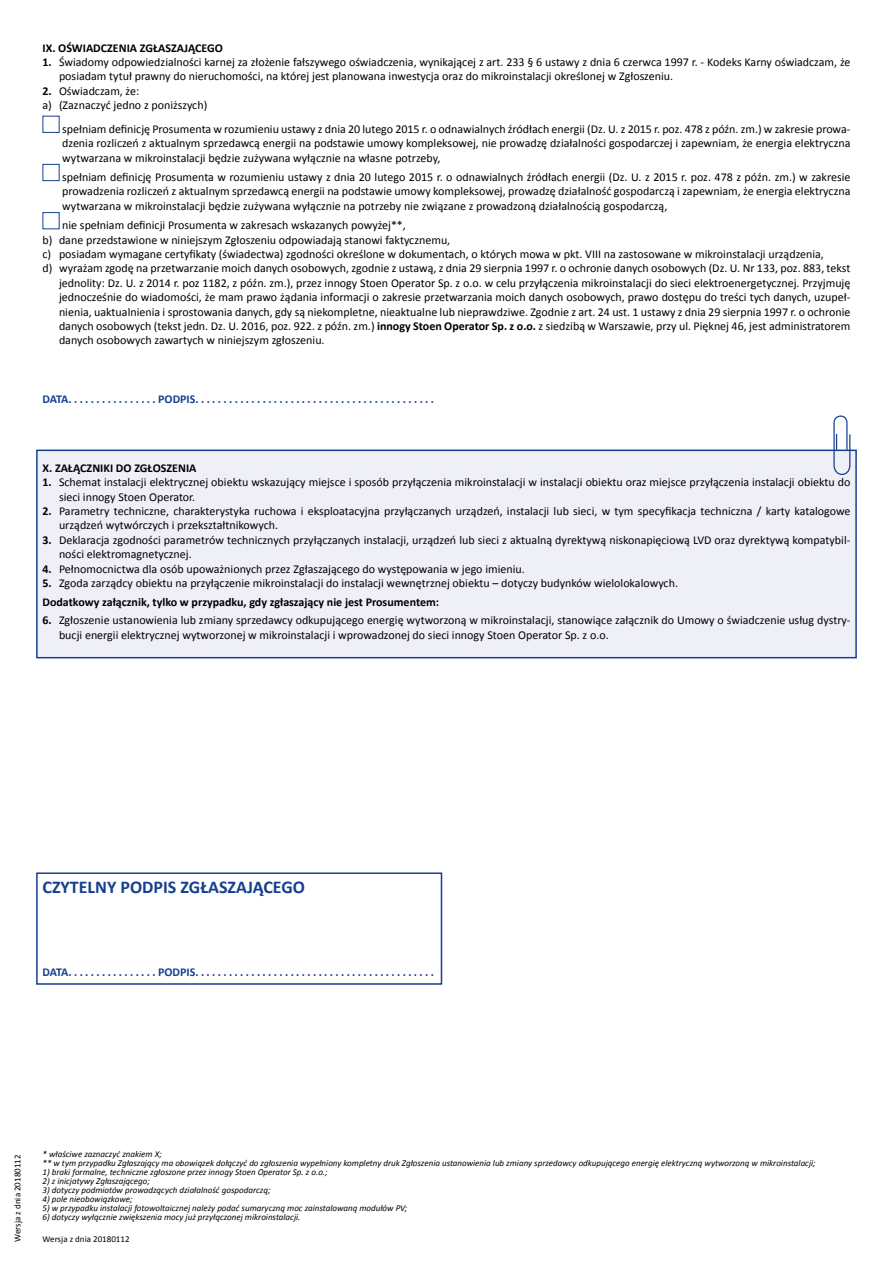
<style>
.page{position:relative;width:893px;height:1263px;background:#fff}
.page>*{position:absolute;margin:0;border:0;box-sizing:border-box;transform-origin:0 0}
.t1{font:700 18px "Calibri";color:#153f8f}
.normalny{font:12px/14.4px "Calibri";color:#000}
.normalny-2{font:700 12px "Calibri";color:#153f8f}
.normalny-3{font:700 12px "Calibri";color:#000}
.normalny-4{font:italic 9px "Calibri";color:#000}
.t2{font:9px "Calibri";color:#000}
.s1{font-weight:700}
</style>
<div class="page">
<div style="left:43px;top:164px;width:17px;height:17px;border:1px solid #153f8f"></div>
<div style="left:36px;top:872px;width:406px;height:113px;border:2px solid #153f8f"></div>
<div style="left:36px;top:450px;width:821px;height:208px;background:#efeff8;border:2px solid #153f8f"></div>
<svg style="left:833px;top:415px;width:18px;height:60px"></svg>
<p class="normalny-3" style="left:43px;top:40px;width:182px">IX. OŚWIADCZENIA ZGŁASZAJĄCEGO</p>
<p class="normalny" style="left:59px;top:55px;width:793px;text-indent:-17px"><span class="s1">1.</span> Świadomy odpowiedzialności karnej za złożenie fałszywego oświadczenia, wynikającej z art. 233 § 6 ustawy z dnia 6 czerwca 1997 r. - Kodeks Karny oświadczam, że posiadam tytuł prawny do nieruchomości, na której jest planowana inwestycja oraz do mikroinstalacji określonej w Zgłoszeniu.</p>
<p class="normalny" style="left:43px;top:84px;width:98px"><span class="s1">2.</span> Oświadczam, że:</p>
<p class="normalny" style="left:43px;top:98px;width:166px">a) (Zaznaczyć jedno z poniższych)</p>
<p class="normalny" style="left:62px;top:122px;width:790px;text-align:justify">spełniam definicję Prosumenta w rozumieniu ustawy z dnia 20 lutego 2015 r. o odnawialnych źródłach energii (Dz. U. z 2015 r. poz. 478 z późn. zm.) w zakresie prowa&shy;dzenia rozliczeń z aktualnym sprzedawcą energii na podstawie umowy kompleksowej, nie prowadzę działalności gospodarczej i zapewniam, że energia elektryczna wytwarzana w mikroinstalacji będzie zużywana wyłącznie na własne potrzeby,</p>
<p class="normalny" style="left:62px;top:170px;width:790px;text-align:justify">spełniam definicję Prosumenta w rozumieniu ustawy z dnia 20 lutego 2015 r. o odnawialnych źródłach energii (Dz. U. z 2015 r. poz. 478 z późn. zm.) w zakresie prowadzenia rozliczeń z aktualnym sprzedawcą energii na podstawie umowy kompleksowej, prowadzę działalność gospodarczą i zapewniam, że energia elektryczna wytwarzana w mikroinstalacji będzie zużywana wyłącznie na potrzeby nie związane z prowadzoną działalnością gospodarczą,</p>
<p class="normalny" style="left:62px;top:218px;width:345px">nie spełniam definicji Prosumenta w zakresach wskazanych powyżej**,</p>
<p class="normalny" style="left:43px;top:232px;width:409px">b) dane przedstawione w niniejszym Zgłoszeniu odpowiadają stanowi faktycznemu,</p>
<p class="normalny" style="left:43px;top:247px;width:783px">c) posiadam wymagane certyfikaty (świadectwa) zgodności określone w dokumentach, o których mowa w pkt. VIII na zastosowane w mikroinstalacji urządzenia,</p>
<p class="normalny" style="left:59px;top:261px;width:793px;text-align:justify;text-indent:-17px">d) wyrażam zgodę na przetwarzanie moich danych osobowych, zgodnie z ustawą, z dnia 29 sierpnia 1997 r. o ochronie danych osobowych (Dz. U. Nr 133, poz. 883, tekst jednolity: Dz. U. z 2014 r. poz 1182, z późn. zm.), przez innogy Stoen Operator Sp. z o.o. w celu przyłączenia mikroinstalacji do sieci elektroenergetycznej. Przyjmuję jednocześnie do wiadomości, że mam prawo żądania informacji o zakresie przetwarzania moich danych osobowych, prawo dostępu do treści tych danych, uzupeł&shy;nienia, uaktualnienia i sprostowania danych, gdy są niekompletne, nieaktualne lub nieprawdziwe. Zgodnie z art. 24 ust. 1 ustawy z dnia 29 sierpnia 1997 r. o ochronie danych osobowych (tekst jedn. Dz. U. 2016, poz. 922. z późn. zm.) <span class="s1">innogy Stoen Operator Sp. z o.o.</span> z siedzibą w Warszawie, przy ul. Pięknej 46, jest administratorem danych osobowych zawartych w niniejszym zgłoszeniu.</p>
<p class="normalny-2" style="left:43px;top:391px;width:393px">DATA................PODPIS...........................................</p>
<p class="normalny-3" style="left:43px;top:460px;width:155px">X. ZAŁĄCZNIKI DO ZGŁOSZENIA</p>
<p class="normalny" style="left:59px;top:475px;width:793px;text-indent:-16px"><span class="s1">1.</span> Schemat instalacji elektrycznej obiektu wskazujący miejsce i sposób przyłączenia mikroinstalacji w instalacji obiektu oraz miejsce przyłączenia instalacji obiektu do sieci innogy Stoen Operator.</p>
<p class="normalny" style="left:59px;top:504px;width:793px;text-indent:-16px"><span class="s1">2.</span> Parametry techniczne, charakterystyka ruchowa i eksploatacyjna przyłączanych urządzeń, instalacji lub sieci, w tym specyfikacja techniczna / karty katalogowe urządzeń wytwórczych i przekształtnikowych.</p>
<p class="normalny" style="left:59px;top:533px;width:793px;text-indent:-16px"><span class="s1">3.</span> Deklaracja zgodności parametrów technicznych przyłączanych instalacji, urządzeń lub sieci z aktualną dyrektywą niskonapięciową LVD oraz dyrektywą kompatybil&shy;ności elektromagnetycznej.</p>
<p class="normalny" style="left:43px;top:561px;width:484px"><span class="s1">4.</span> Pełnomocnictwa dla osób upoważnionych przez Zgłaszającego do występowania w jego imieniu.</p>
<p class="normalny" style="left:43px;top:576px;width:637px"><span class="s1">5.</span> Zgoda zarządcy obiektu na przyłączenie mikroinstalacji do instalacji wewnętrznej obiektu – dotyczy budynków wielolokalowych.</p>
<p class="normalny-3" style="left:43px;top:594px;width:398px">Dodatkowy załącznik, tylko w przypadku, gdy zgłaszający nie jest Prosumentem:</p>
<p class="normalny" style="left:59px;top:613px;width:793px;text-indent:-16px"><span class="s1">6.</span> Zgłoszenie ustanowienia lub zmiany sprzedawcy odkupującego energię wytworzoną w mikroinstalacji, stanowiące załącznik do Umowy o świadczenie usług dystry&shy;bucji energii elektrycznej wytworzonej w mikroinstalacji i wprowadzonej do sieci innogy Stoen Operator Sp. z o.o.</p>
<p class="t1" style="left:43px;top:875px;width:264px">CZYTELNY PODPIS ZGŁASZAJĄCEGO</p>
<p class="normalny-2" style="left:43px;top:965px;width:393px">DATA................PODPIS...........................................</p>
<p class="t2" style="left:12px;top:1242px;width:89px;rotate:-90deg">Wersja z dnia 20180112</p>
<p class="normalny-4" style="left:43px;top:1148px;width:121px">* właściwe zaznaczyć znakiem X;</p>
<p class="normalny-4" style="left:43px;top:1157px;width:775px">** w tym przypadku Zgłaszający ma obowiązek dołączyć do zgłoszenia wypełniony kompletny druk Zgłoszenia ustanowienia lub zmiany sprzedawcy odkupującego energię elektryczną wytworzoną w mikroinstalacji;</p>
<p class="normalny-4" style="left:43px;top:1166px;width:287px">1) braki formalne, techniczne zgłoszone przez innogy Stoen Operator Sp. z o.o.;</p>
<p class="normalny-4" style="left:43px;top:1175px;width:109px">2) z inicjatywy Zgłaszającego;</p>
<p class="normalny-4" style="left:43px;top:1184px;width:229px">3) dotyczy podmiotów prowadzących działalność gospodarczą;</p>
<p class="normalny-4" style="left:43px;top:1193px;width:91px">4) pole nieobowiązkowe;</p>
<p class="normalny-4" style="left:43px;top:1202px;width:366px">5) w przypadku instalacji fotowoltaicznej należy podać sumaryczną moc zainstalowaną modułów PV;</p>
<p class="normalny-4" style="left:43px;top:1211px;width:259px">6) dotyczy wyłącznie zwiększenia mocy już przyłączonej mikroinstalacji.</p>
<p class="t2" style="left:43px;top:1233px;width:89px">Wersja z dnia 20180112</p>
</div>
